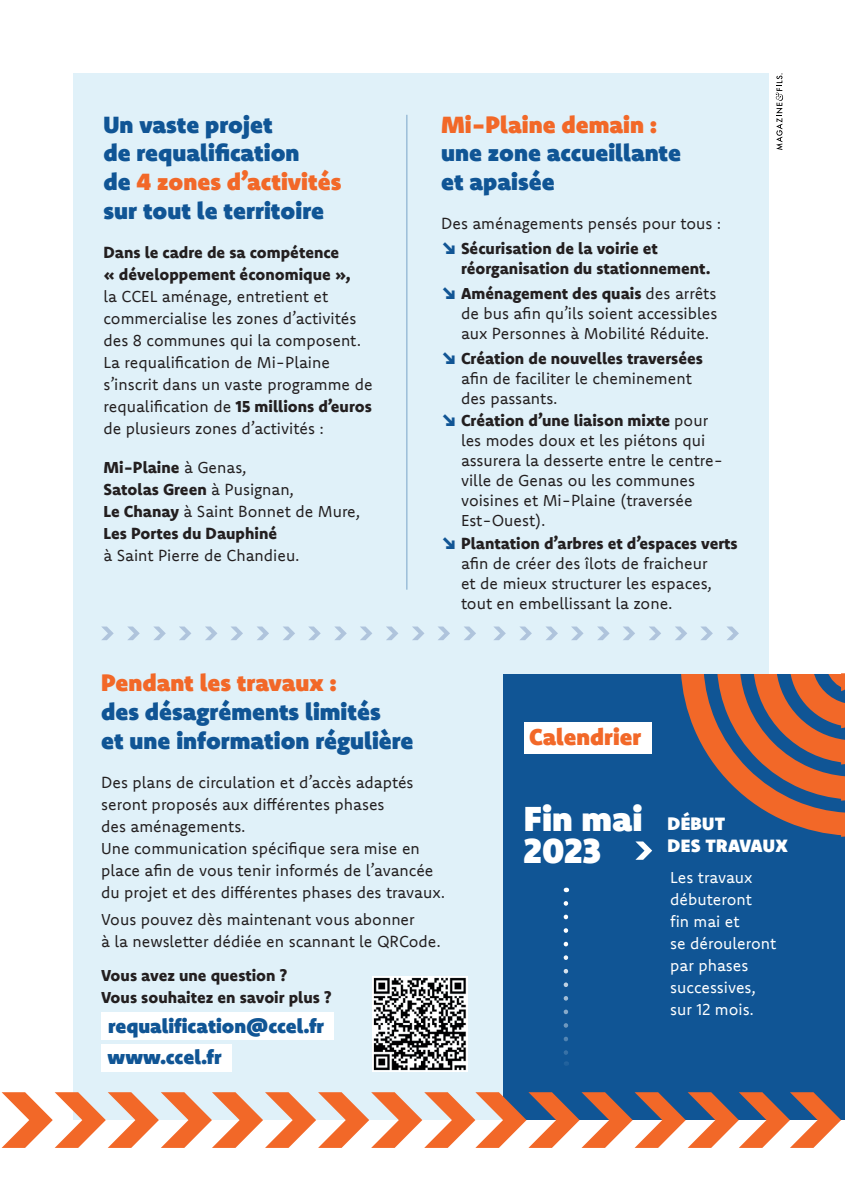
<style>
.page{position:relative;width:845px;height:1196px;background:#fff}
.page>*{position:absolute;margin:0;border:0;box-sizing:border-box;transform-origin:0 0}
.t1{font:900 35px/31.6px "Komet";color:#fff}
.t2{font:900 23.6px/28.8px "Komet";color:#105595}
.t3{font:900 23.6px "Komet";color:#f26828}
.t4{font:900 23.2px "Komet";color:#f26828}
.t5{font:900 20px "Komet";color:#105595}
.t6{font:900 18px/22px "Komet";letter-spacing:.02em;color:#fff}
.t7{font:16px/22px "Komet";color:#231f20}
.t8{font:800 16px/22px "Komet";color:#231f20}
.t9{font:16px/22px "Komet";color:#fff}
.s1{color:#f26828}
.s2{font-weight:800}
.s3{font-weight:400}
.s4{font-weight:900;color:#105595}
</style>
<div class="page">
<div style="left:73px;top:73px;width:695px;height:1047px;background:#e0f1f9"></div>
<svg style="left:101px;top:626px;width:13px;height:14px"></svg>
<svg style="left:127px;top:626px;width:13px;height:14px"></svg>
<svg style="left:153px;top:626px;width:13px;height:14px"></svg>
<svg style="left:179px;top:626px;width:12px;height:14px"></svg>
<svg style="left:205px;top:626px;width:12px;height:14px"></svg>
<svg style="left:231px;top:626px;width:12px;height:14px"></svg>
<svg style="left:257px;top:626px;width:12px;height:14px"></svg>
<svg style="left:283px;top:626px;width:12px;height:14px"></svg>
<svg style="left:308px;top:626px;width:13px;height:14px"></svg>
<svg style="left:334px;top:626px;width:13px;height:14px"></svg>
<svg style="left:360px;top:626px;width:12px;height:14px"></svg>
<svg style="left:386px;top:626px;width:12px;height:14px"></svg>
<svg style="left:412px;top:626px;width:12px;height:14px"></svg>
<svg style="left:438px;top:626px;width:12px;height:14px"></svg>
<svg style="left:464px;top:626px;width:12px;height:14px"></svg>
<svg style="left:494px;top:626px;width:11px;height:14px"></svg>
<svg style="left:520px;top:626px;width:12px;height:14px"></svg>
<svg style="left:546px;top:626px;width:12px;height:14px"></svg>
<svg style="left:571px;top:626px;width:12px;height:14px"></svg>
<svg style="left:597px;top:626px;width:12px;height:14px"></svg>
<svg style="left:623px;top:626px;width:12px;height:14px"></svg>
<svg style="left:649px;top:626px;width:12px;height:14px"></svg>
<svg style="left:675px;top:626px;width:12px;height:14px"></svg>
<svg style="left:701px;top:626px;width:11px;height:14px"></svg>
<svg style="left:727px;top:626px;width:11px;height:14px"></svg>
<div style="left:503px;top:674px;width:341px;height:446px;background:#105595"></div>
<svg style="left:2px;top:1092px;width:838px;height:56px"></svg>
<hr style="left:406px;top:115px;width:1px;height:475px;background:#105595">
<svg style="left:635px;top:841px;width:17px;height:19px"></svg>
<svg style="left:563px;top:903px;width:5px;height:163px"></svg>
<div style="left:524px;top:722px;width:127px;height:32px;background:#fff"></div>
<svg style="left:681px;top:673px;width:163px;height:164px"></svg>
<div style="left:101px;top:1044px;width:130px;height:27px;background:#fff"></div>
<div style="left:101px;top:1012px;width:232px;height:28px;background:#fff"></div>
<img style="left:372px;top:976px;width:96px;height:95px">
<svg style="left:775px;top:73px;width:7px;height:77px"></svg>
<h2 class="t2" style="left:103px;top:109px;width:239px">Un vaste projet<br>de requalification<br>de <span class="s1">4 zones d’activités </span>sur tout le territoire</h2>
<p class="t8" style="left:103px;top:241px;width:249px">Dans le cadre de sa compétence « développement économique »,</p>
<p class="t7" style="left:103px;top:285px;width:270px">la CCEL aménage, entretient et commercialise les zones d’activités des 8 communes qui la composent.<br>La requalification de Mi-Plaine s’inscrit dans un vaste programme de requalification de <span class="s2">15 millions d’euros </span>de plusieurs zones d’activités :</p>
<p class="t8" style="left:103px;top:456px;width:258px">Mi-Plaine <span class="s3">à Genas,<br></span>Satolas Green <span class="s3">à Pusignan,<br></span>Le Chanay <span class="s3">à Saint Bonnet de Mure,<br></span>Les Portes du Dauphiné</p>
<p class="t7" style="left:103px;top:544px;width:198px">à Saint Pierre de Chandieu.</p>
<h2 class="t3" style="left:441px;top:109px;width:218px">Mi-Plaine demain :</h2>
<h2 class="t2" style="left:441px;top:138px;width:241px">une zone accueillante et apaisée</h2>
<p class="t7" style="left:441px;top:211px;width:282px;line-height:24.8px">Des aménagements pensés pour tous : <span class="s4">↘</span> <span class="s2">Sécurisation de la voirie et</span></p>
<p class="t8" style="left:441px;top:256px;width:277px;line-height:24.8px;text-indent:20px">réorganisation du stationnement. <span class="s4">↘</span> Aménagement des quais <span class="s3">des arrêts</span></p>
<p class="t7" style="left:461px;top:303px;width:258px;line-height:20px">de bus afin qu’ils soient accessibles aux Personnes à Mobilité Réduite.</p>
<p class="t7" style="left:461px;top:348px;width:243px;line-height:20px;text-indent:-20px"><span class="s4">↘</span> <span class="s2">Création de nouvelles traversées </span>afin de faciliter le cheminement des passants.</p>
<p class="t7" style="left:461px;top:410px;width:263px;line-height:20px;text-indent:-20px"><span class="s4">↘</span> <span class="s2">Création d’une liaison mixte</span> pour les modes doux et les piétons qui assurera la desserte entre le centre&shy;ville de Genas ou les communes voisines et Mi-Plaine (traversée<br>Est-Ouest).</p>
<p class="t7" style="left:461px;top:533px;width:278px;line-height:20px;text-indent:-20px"><span class="s4">↘</span> <span class="s2">Plantation d’arbres et d’espaces verts </span>afin de créer des îlots de fraicheur<br>et de mieux structurer les espaces, tout en embellissant la zone.</p>
<h2 class="t3" style="left:101px;top:667px;width:237px">Pendant les travaux :</h2>
<h2 class="t2" style="left:101px;top:696px;width:314px">des désagréments limités<br>et une information régulière</h2>
<p class="t7" style="left:101px;top:771px;width:345px">Des plans de circulation et d’accès adaptés seront proposés aux différentes phases<br>des aménagements.<br>Une communication spécifique sera mise en place afin de vous tenir informés de l’avancée du projet et des différentes phases des travaux.</p>
<p class="t7" style="left:101px;top:908px;width:341px">Vous pouvez dès maintenant vous abonner<br>à la newsletter dédiée en scannant le QRCode.</p>
<p class="t8" style="left:101px;top:964px;width:232px">Vous avez une question ?<br>Vous souhaitez en savoir plus ?</p>
<p class="t5" style="left:108px;top:1012px;width:218px">requalification@ccel.fr</p>
<p class="t5" style="left:108px;top:1044px;width:115px">www.ccel.fr</p>
<h3 class="t4" style="left:529px;top:722px;width:114px">Calendrier</h3>
<h1 class="t1" style="left:524px;top:802px;width:120px">Fin mai<br>2023</h1>
<p class="t6" style="left:667px;top:813px;width:122px">DÉBUT<br>DES TRAVAUX</p>
<p class="t9" style="left:670px;top:866px;width:108px">Les travaux débuteront<br>fin mai et<br>se dérouleront par phases successives, sur 12 mois.</p>
</div>
